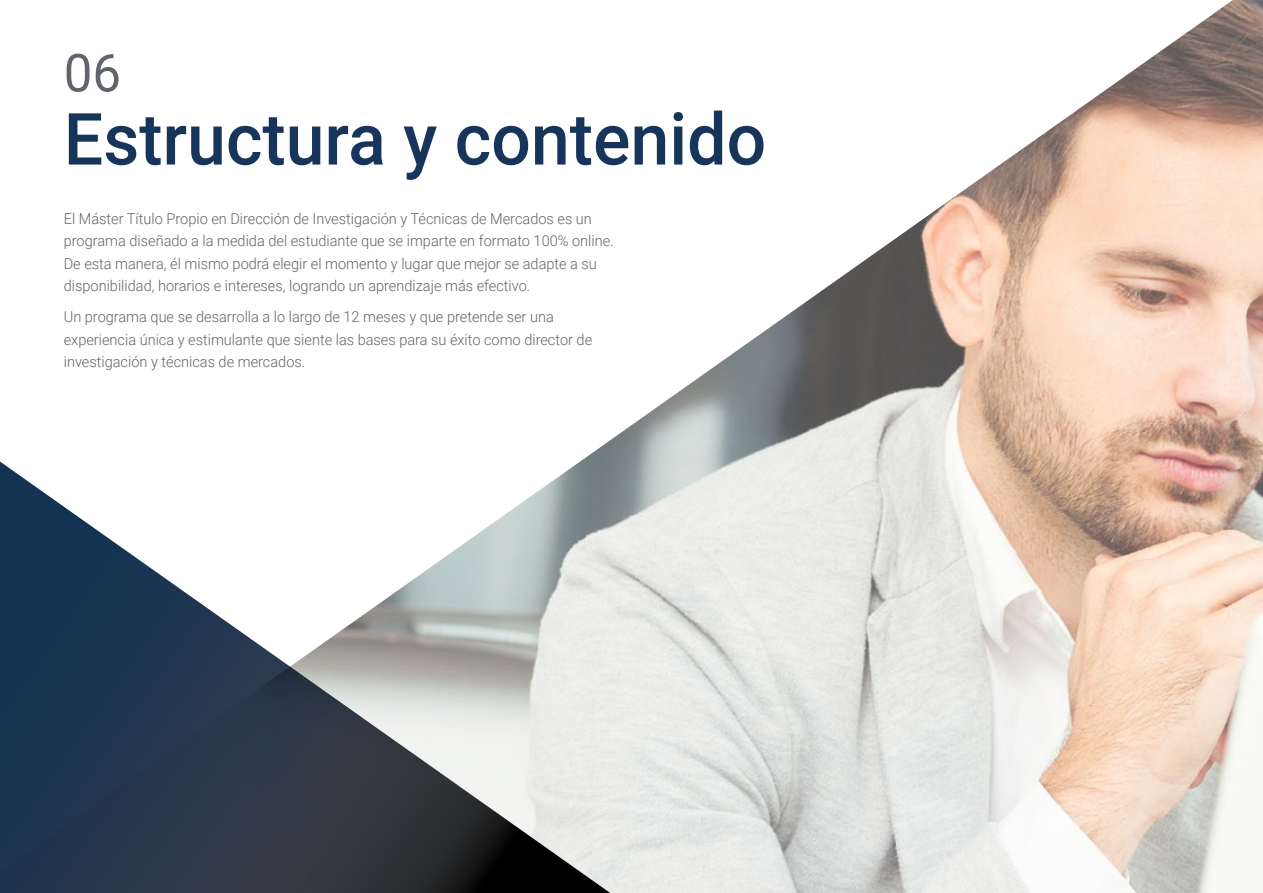
<style>
.page{position:relative;width:1263px;height:893px;background:#fff}
.page>*{position:absolute;margin:0;border:0;box-sizing:border-box;transform-origin:0 0}
.t1{font:500 72px "Roboto";color:#17355b}
.t2{font:52.5px "Roboto";color:#61646a}
.t3{font:300 15px/22.5px "Roboto";color:#61646a}
</style>
<div class="page">
<img style="left:602px;top:0;width:661px;height:893px">
<svg style="left:0;top:446px;width:640px;height:447px"></svg>
<h2 class="t2" style="left:64px;top:36px;width:59px">06</h2>
<h1 class="t1" style="left:64px;top:89px;width:704px">Estructura y contenido</h1>
<p class="t3" style="left:64px;top:207px;width:551px">El Máster Título Propio en Dirección de Investigación y Técnicas de Mercados es un programa diseñado a la medida del estudiante que se imparte en formato 100% online.<br>De esta manera, él mismo podrá elegir el momento y lugar que mejor se adapte a su disponibilidad, horarios e intereses, logrando un aprendizaje más efectivo.</p>
<p class="t3" style="left:64px;top:305px;width:530px">Un programa que se desarrolla a lo largo de 12 meses y que pretende ser una experiencia única y estimulante que siente las bases para su éxito como director de investigación y técnicas de mercados.</p>
</div>
